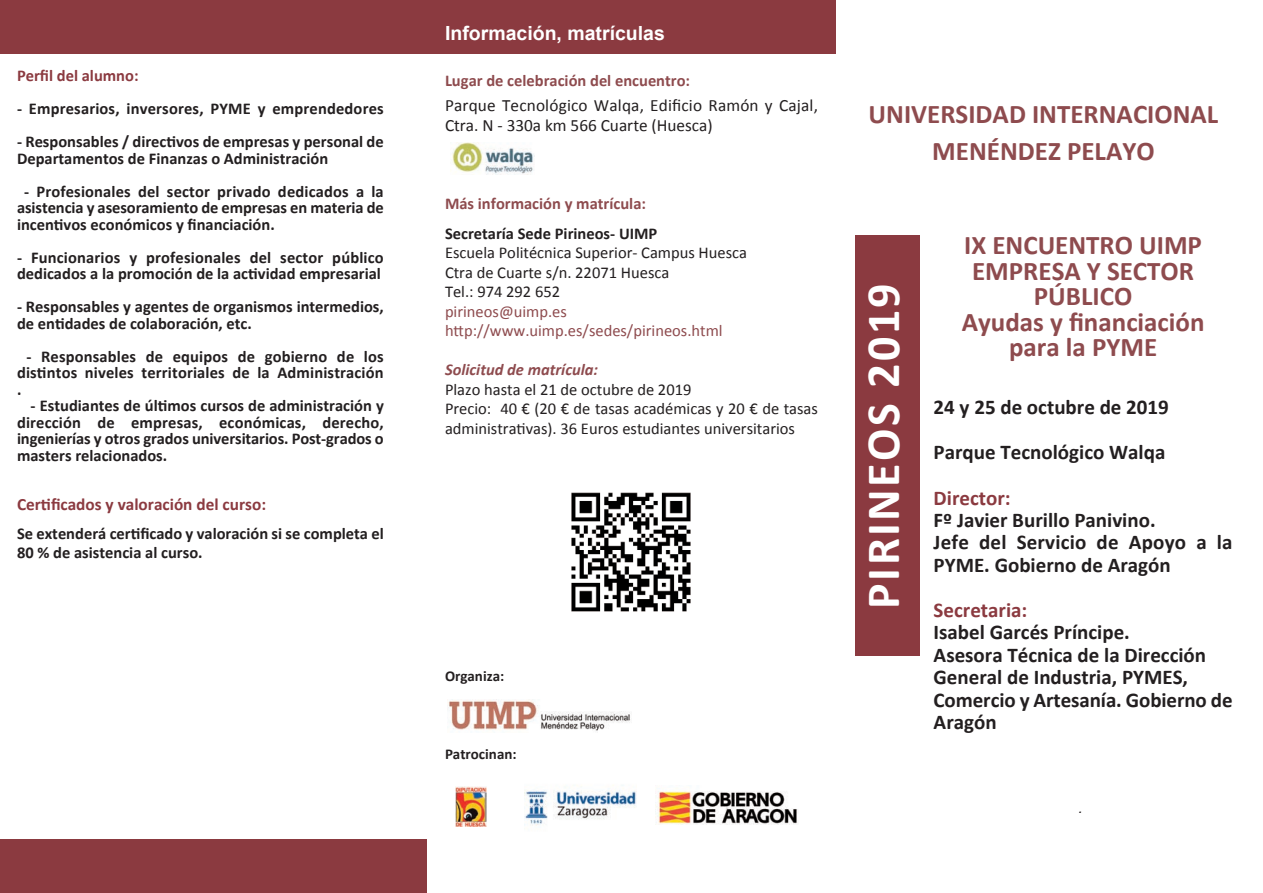
<style>
.page{position:relative;width:1263px;height:893px;background:#fff}
.page>*{position:absolute;margin:0;border:0;box-sizing:border-box;transform-origin:0 0}
.t1{font:700 48px "Calibri";letter-spacing:.05em;color:#fff}
.t2{font:700 27px/25.5px "Calibri";color:#8e4b4e;text-align:center}
.t3{font:700 21px/22.5px "Calibri";color:#231f20}
.t4{font:700 21px "Calibri";color:#8b3a40}
.t5{font:700 19.5px "Arial";color:#fff}
.t6{font:17.25px/19.5px "Calibri";letter-spacing:.01em;color:#231f20}
.t7{font:700 17.25px "Calibri";color:#8b3a40}
.t8{font:700 16.5px/16.5px "Calibri";color:#231f20}
.t9{font:16.5px/19.5px "Calibri";color:#231f20}
.t10{font:700 16.5px "Calibri";color:#8e4b4e}
.t11{font:16.5px/19.5px "Calibri";color:#8e4b4e}
.t12{font:italic 700 16.5px "Calibri";color:#8e4b4e}
.t13{font:700 16.5px "Calibri";color:#8b3a40}
.t14{font:700 15px "Calibri";color:#231f20}
.t15{font:italic 15px "Arial";color:#231f20}
</style>
<div class="page">
<div style="left:855px;top:236px;width:64px;height:420px;background:#8b3a40"></div>
<div style="left:0;top:0;width:836px;height:54px;background:#8b3a40"></div>
<img style="left:456px;top:786px;width:30px;height:41px">
<img style="left:656px;top:791px;width:142px;height:34px">
<img style="left:524px;top:785px;width:112px;height:41px">
<div style="left:0;top:839px;width:427px;height:53px;background:#8b3a40"></div>
<img style="left:571px;top:492px;width:120px;height:120px">
<img style="left:448px;top:700px;width:183px;height:31px">
<img style="left:452px;top:142px;width:83px;height:33px">
<p class="t13" style="left:17px;top:69px;width:123px">Perfil del alumno:</p>
<p class="t8" style="left:17px;top:102px;width:368px">- Empresarios, inversores, PYME y emprendedores</p>
<p class="t8" style="left:17px;top:135px;width:368px">- Responsables / directivos de empresas y personal de<br>Departamentos de Finanzas o Administración</p>
<p class="t8" style="left:17px;top:184px;width:368px;text-align:justify;text-indent:7px">- Profesionales del sector privado dedicados a la asistencia y asesoramiento de empresas en materia de incentivos económicos y financiación.</p>
<p class="t8" style="left:17px;top:250px;width:368px">- Funcionarios y profesionales del sector público dedicados a la promoción de la actividad empresarial</p>
<p class="t8" style="left:17px;top:300px;width:368px">- Responsables y agentes de organismos intermedios, de entidades de colaboración, etc.</p>
<p class="t8" style="left:17px;top:349px;width:368px;text-align:justify;text-indent:9px">- Responsables de equipos de gobierno de los distintos niveles territoriales de la Administración .</p>
<p class="t8" style="left:17px;top:399px;width:368px;text-align:justify;text-indent:14px">- Estudiantes de últimos cursos de administración y dirección de empresas, económicas, derecho, ingenierías y otros grados universitarios. Post-grados o masters relacionados.</p>
<p class="t7" style="left:17px;top:497px;width:251px">Certificados y valoración del curso:</p>
<p class="t8" style="left:17px;top:525px;width:368px;line-height:19.5px">Se extenderá certificado y valoración si se completa el<br>80 % de asistencia al curso.</p>
<p class="t5" style="left:445px;top:22px;width:221px">Información, matrículas</p>
<p class="t10" style="left:445px;top:74px;width:247px">Lugar de celebración del encuentro:</p>
<p class="t6" style="left:445px;top:97px;width:374px">Parque Tecnológico Walqa, Edificio Ramón y Cajal,<br>Ctra. N - 330a km 566 Cuarte (Huesca)</p>
<p class="t10" style="left:445px;top:196px;width:203px">Más información y matrícula:</p>
<p class="t8" style="left:445px;top:226px;width:214px">Secretaría Sede Pirineos- UIMP</p>
<p class="t9" style="left:445px;top:244px;width:304px">Escuela Politécnica Superior- Campus Huesca<br>Ctra de Cuarte s/n. 22071 Huesca<br>Tel.: 974 292 652</p>
<p class="t11" style="left:445px;top:303px;width:279px">pirineos@uimp.es http://www.uimp.es/sedes/pirineos.html</p>
<p class="t12" style="left:445px;top:363px;width:155px">Solicitud de matrícula:</p>
<p class="t9" style="left:445px;top:381px;width:374px">Plazo hasta el 21 de octubre de 2019<br>Precio: 40 € (20 € de tasas académicas y 20 € de tasas administrativas). 36 Euros estudiantes universitarios</p>
<p class="t14" style="left:445px;top:670px;width:61px">Organiza:</p>
<p class="t14" style="left:445px;top:747px;width:73px">Patrocinan:</p>
<h2 class="t2" style="left:869px;top:97px;width:351px;line-height:37.5px">UNIVERSIDAD INTERNACIONAL<br>MENÉNDEZ PELAYO</h2>
<h1 class="t1" style="left:863px;top:609px;width:327px;rotate:-90deg">PIRINEOS 2019</h1>
<h2 class="t2" style="left:962px;top:235px;width:244px">IX ENCUENTRO UIMP<br>EMPRESA Y SECTOR<br>PÚBLICO<br>Ayudas y financiación para la PYME</h2>
<p class="t3" style="left:933px;top:387px;width:237px;line-height:45px">24 y 25 de octubre de 2019<br>Parque Tecnológico Walqa</p>
<p class="t4" style="left:933px;top:489px;width:79px">Director:</p>
<p class="t3" style="left:933px;top:510px;width:300px">Fº Javier Burillo Panivino.<br>Jefe del Servicio de Apoyo a la<br>PYME. Gobierno de Aragón</p>
<p class="t4" style="left:933px;top:601px;width:95px">Secretaria:</p>
<p class="t3" style="left:933px;top:623px;width:300px">Isabel Garcés Príncipe.<br>Asesora Técnica de la Dirección<br>General de Industria, PYMES,<br>Comercio y Artesanía. Gobierno de<br>Aragón</p>
<p class="t15" style="left:1078px;top:799px;width:6px">.</p>
</div>
